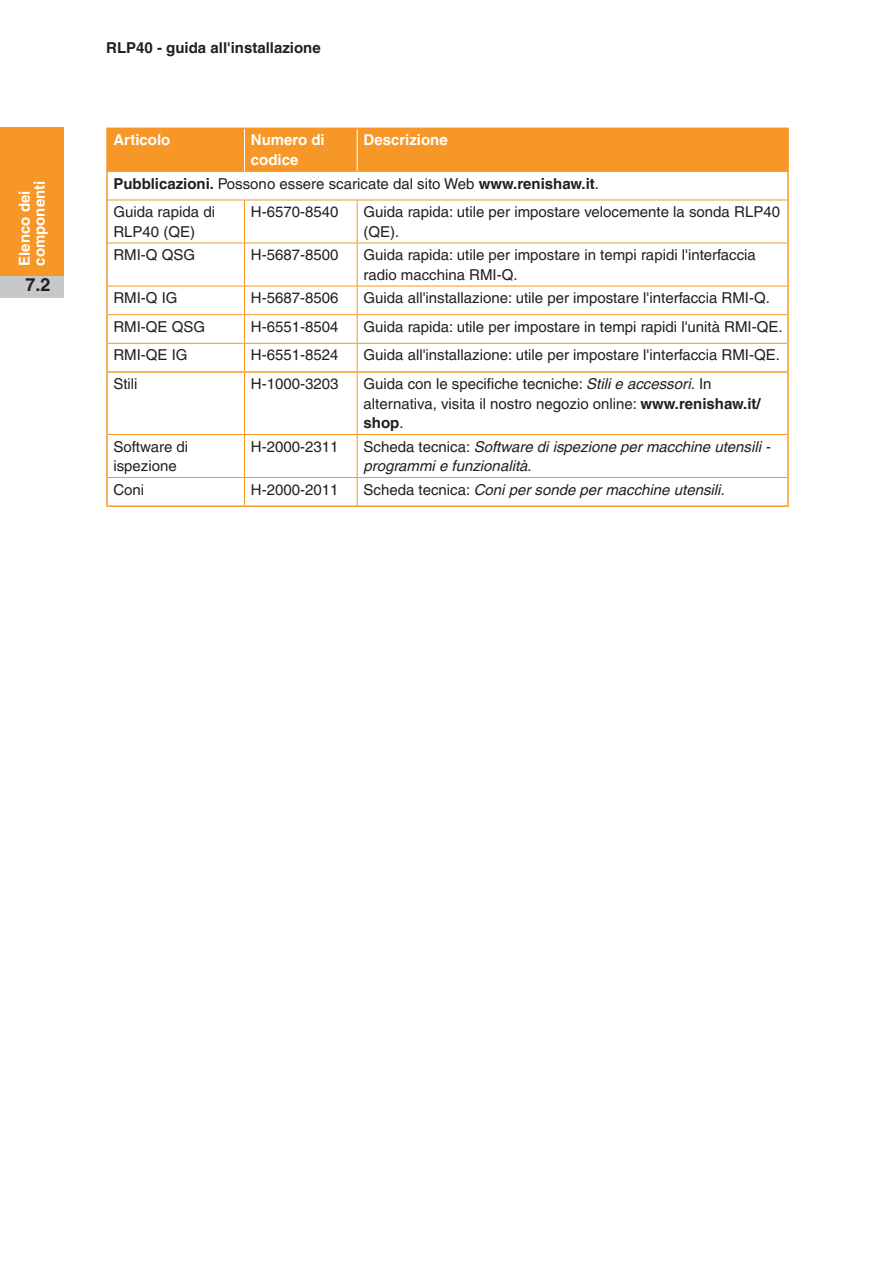
<style>
.page{position:relative;width:893px;height:1263px;background:#fff}
.page>*{position:absolute;margin:0;border:0;box-sizing:border-box;transform-origin:0 0}
.t1{font:700 18px "Helvetica LT Pro";color:#231f20}
.Table_Text_10pt{font:15px/19.5px "Helvetica LT Pro";color:#231f20}
.Table_Text_10pt-2{font:italic 15px/19.5px "Helvetica LT Pro";color:#231f20}
.Table_Header_Bold{font:700 15px/15px "Helvetica LT Pro";color:#fff}
.t2{font:700 15px "Helvetica LT Pro";color:#231f20}
.s1{font-weight:700}
.s2{font-style:italic}
.s3{font-style:normal}
</style>
<div class="page">
<div style="left:0;top:128px;width:64px;height:148px;background:#f79727"></div>
<div style="left:0;top:276px;width:64px;height:22px;background:#c7c8ca"></div>
<div style="left:108px;top:129px;width:679px;height:42px;background:#f79727"></div>
<hr style="left:787px;top:172px;width:2px;height:28px;background:#f79727">
<hr style="left:106px;top:128px;width:138px;height:1px;background:#f79727">
<hr style="left:106px;top:129px;width:2px;height:42px;background:#f79727">
<hr style="left:244px;top:128px;width:113px;height:1px;background:#f79727">
<hr style="left:357px;top:128px;width:432px;height:1px;background:#f79727">
<hr style="left:787px;top:129px;width:2px;height:42px;background:#f79727">
<hr style="left:106px;top:172px;width:2px;height:28px;background:#f79727">
<hr style="left:106px;top:200px;width:2px;height:43px;background:#f79727">
<hr style="left:787px;top:200px;width:2px;height:43px;background:#f79727">
<hr style="left:106px;top:243px;width:2px;height:43px;background:#f79727">
<hr style="left:787px;top:243px;width:2px;height:43px;background:#f79727">
<hr style="left:106px;top:286px;width:2px;height:29px;background:#f79727">
<hr style="left:787px;top:286px;width:2px;height:29px;background:#f79727">
<hr style="left:106px;top:315px;width:2px;height:28px;background:#f79727">
<hr style="left:787px;top:315px;width:2px;height:28px;background:#f79727">
<hr style="left:106px;top:343px;width:2px;height:28px;background:#f79727">
<hr style="left:787px;top:343px;width:2px;height:28px;background:#f79727">
<hr style="left:106px;top:373px;width:2px;height:61px;background:#f79727">
<hr style="left:787px;top:373px;width:2px;height:61px;background:#f79727">
<hr style="left:106px;top:434px;width:2px;height:43px;background:#f79727">
<hr style="left:787px;top:434px;width:2px;height:43px;background:#f79727">
<hr style="left:106px;top:477px;width:2px;height:28px;background:#f79727">
<hr style="left:787px;top:477px;width:2px;height:28px;background:#f79727">
<hr style="left:244px;top:129px;width:1px;height:42px;background:#fff">
<hr style="left:357px;top:129px;width:1px;height:42px;background:#fff">
<hr style="left:106px;top:171px;width:138px;height:1px;background:#f79727">
<hr style="left:244px;top:171px;width:113px;height:1px;background:#f79727">
<hr style="left:357px;top:171px;width:432px;height:1px;background:#f79727">
<hr style="left:108px;top:200px;width:136px;height:1px;background:#f79727">
<hr style="left:244px;top:200px;width:113px;height:1px;background:#f79727">
<hr style="left:244px;top:200px;width:1px;height:43px;background:#f79727">
<hr style="left:357px;top:200px;width:430px;height:1px;background:#f79727">
<hr style="left:357px;top:200px;width:1px;height:43px;background:#f79727">
<hr style="left:108px;top:243px;width:136px;height:1px;background:#f79727">
<hr style="left:244px;top:243px;width:113px;height:1px;background:#f79727">
<hr style="left:244px;top:243px;width:1px;height:43px;background:#f79727">
<hr style="left:357px;top:243px;width:430px;height:1px;background:#f79727">
<hr style="left:357px;top:243px;width:1px;height:43px;background:#f79727">
<hr style="left:108px;top:286px;width:136px;height:1px;background:#f79727">
<hr style="left:244px;top:286px;width:113px;height:1px;background:#f79727">
<hr style="left:357px;top:286px;width:430px;height:1px;background:#f79727">
<hr style="left:108px;top:314px;width:136px;height:1px;background:#f79727">
<hr style="left:244px;top:314px;width:113px;height:1px;background:#f79727">
<hr style="left:357px;top:314px;width:430px;height:1px;background:#f79727">
<hr style="left:108px;top:343px;width:136px;height:1px;background:#f79727">
<hr style="left:244px;top:343px;width:113px;height:1px;background:#f79727">
<svg style="left:244px;top:286px;width:1px;height:85px"></svg>
<hr style="left:357px;top:343px;width:430px;height:1px;background:#f79727">
<svg style="left:357px;top:286px;width:1px;height:85px"></svg>
<hr style="left:244px;top:373px;width:1px;height:61px;background:#f79727">
<hr style="left:357px;top:373px;width:1px;height:61px;background:#f79727">
<hr style="left:244px;top:435px;width:1px;height:42px;background:#f79727">
<hr style="left:357px;top:435px;width:1px;height:42px;background:#f79727">
<hr style="left:108px;top:477px;width:136px;height:1px;background:#f79727">
<hr style="left:244px;top:477px;width:113px;height:1px;background:#f79727">
<svg style="left:244px;top:478px;width:1px;height:27px"></svg>
<hr style="left:357px;top:477px;width:430px;height:1px;background:#f79727">
<svg style="left:357px;top:478px;width:1px;height:27px"></svg>
<hr style="left:106px;top:505px;width:138px;height:2px;background:#f79727">
<hr style="left:244px;top:505px;width:113px;height:2px;background:#f79727">
<hr style="left:357px;top:505px;width:432px;height:2px;background:#f79727">
<hr style="left:108px;top:434px;width:136px;height:1px;background:#f79727">
<hr style="left:244px;top:434px;width:113px;height:1px;background:#f79727">
<hr style="left:357px;top:434px;width:430px;height:1px;background:#f79727">
<hr style="left:106px;top:371px;width:138px;height:2px;background:#f79727">
<hr style="left:244px;top:371px;width:113px;height:2px;background:#f79727">
<hr style="left:357px;top:371px;width:432px;height:2px;background:#f79727">
<p class="Table_Header_Bold" style="left:17px;top:266px;width:87px;rotate:-90deg">Elenco dei componenti</p>
<p class="t1" style="left:26px;top:274px;width:27px">7.2</p>
<p class="t2" style="left:106px;top:39px;width:216px">RLP40 - guida all'installazione</p>
<p class="Table_Header_Bold" style="left:113px;top:133px;width:58px">Articolo</p>
<p class="Table_Header_Bold" style="left:251px;top:130px;width:75px;line-height:19.5px">Numero di codice</p>
<p class="Table_Header_Bold" style="left:364px;top:133px;width:86px">Descrizione</p>
<p class="Table_Text_10pt" style="left:113px;top:173px;width:487px"><span class="s1">Pubblicazioni.</span> Possono essere scaricate dal sito Web <span class="s1">www.renishaw.it</span>.</p>
<p class="Table_Text_10pt" style="left:113px;top:202px;width:103px">Guida rapida di<br>RLP40 (QE)</p>
<p class="Table_Text_10pt" style="left:251px;top:202px;width:89px">H-6570-8540</p>
<p class="Table_Text_10pt" style="left:364px;top:202px;width:418px">Guida rapida: utile per impostare velocemente la sonda RLP40 (QE).</p>
<p class="Table_Text_10pt" style="left:113px;top:245px;width:83px">RMI-Q QSG</p>
<p class="Table_Text_10pt" style="left:251px;top:245px;width:89px">H-5687-8500</p>
<p class="Table_Text_10pt" style="left:364px;top:245px;width:394px">Guida rapida: utile per impostare in tempi rapidi l'interfaccia radio macchina RMI-Q.</p>
<p class="Table_Text_10pt" style="left:113px;top:288px;width:66px">RMI-Q IG</p>
<p class="Table_Text_10pt" style="left:251px;top:288px;width:89px">H-5687-8506</p>
<p class="Table_Text_10pt" style="left:364px;top:288px;width:408px">Guida all'installazione: utile per impostare l'interfaccia RMI-Q.</p>
<p class="Table_Text_10pt" style="left:113px;top:317px;width:93px">RMI-QE QSG</p>
<p class="Table_Text_10pt" style="left:251px;top:317px;width:89px">H-6551-8504</p>
<p class="Table_Text_10pt" style="left:364px;top:317px;width:420px">Guida rapida: utile per impostare in tempi rapidi l'unità RMI-QE.</p>
<p class="Table_Text_10pt" style="left:113px;top:345px;width:76px">RMI-QE IG</p>
<p class="Table_Text_10pt" style="left:251px;top:345px;width:89px">H-6551-8524</p>
<p class="Table_Text_10pt" style="left:364px;top:345px;width:418px">Guida all'installazione: utile per impostare l'interfaccia RMI-QE.</p>
<p class="Table_Text_10pt" style="left:113px;top:374px;width:26px">Stili</p>
<p class="Table_Text_10pt" style="left:251px;top:374px;width:89px">H-1000-3203</p>
<p class="Table_Text_10pt" style="left:364px;top:374px;width:399px">Guida con le specifiche tecniche: <span class="s2">Stili e accessori.</span> In alternativa, visita il nostro negozio online: <span class="s1">www.renishaw.it/ shop</span>.</p>
<p class="Table_Text_10pt" style="left:113px;top:437px;width:76px">Software di ispezione</p>
<p class="Table_Text_10pt" style="left:251px;top:437px;width:89px">H-2000-2311</p>
<p class="Table_Text_10pt-2" style="left:364px;top:437px;width:408px"><span class="s3">Scheda tecnica:</span> Software di ispezione per macchine utensili - programmi e funzionalità<span class="s3">.</span></p>
<p class="Table_Text_10pt" style="left:113px;top:480px;width:32px">Coni</p>
<p class="Table_Text_10pt" style="left:251px;top:480px;width:89px">H-2000-2011</p>
<p class="Table_Text_10pt-2" style="left:364px;top:480px;width:363px"><span class="s3">Scheda tecnica:</span> Coni per sonde per macchine utensili.</p>
</div>
